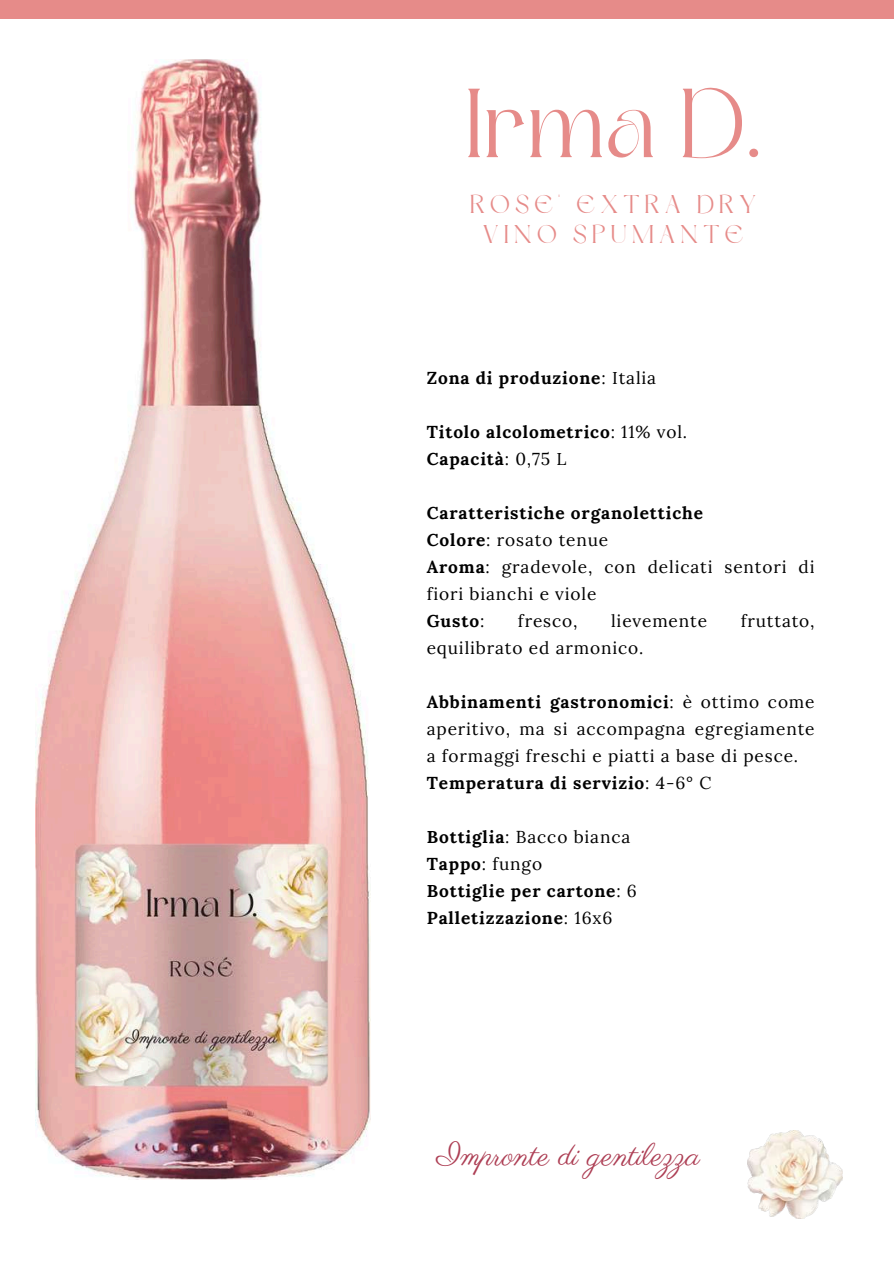
<style>
.page{position:relative;width:894px;height:1264px;background:#fff}
.page>*{position:absolute;margin:0;border:0;box-sizing:border-box;transform-origin:0 0}
.t1{font:97.5px "Dream Avenue";color:#e68b89}
.t2{font:31.5px "Parisienne";color:#ad3e54}
.t3{font:25.5px/30.3px "Dream Avenue";letter-spacing:.205em;color:#e68b89;text-align:center}
.t4{font:17.25px/27px "Lora";letter-spacing:.05em;color:#000}
.t5{font:700 17.25px/27px "Lora";letter-spacing:.05em;color:#000}
.s1{font-weight:400}
.s2{font-weight:700}
</style>
<div class="page">
<div style="left:0;top:0;width:893px;height:19px;background:#e68b89"></div>
<img style="left:35px;top:59px;width:336px;height:1119px">
<img style="left:747px;top:1130px;width:95px;height:88px">
<h1 class="t1" style="left:465px;top:84px;width:297px">Irma D.</h1>
<h3 class="t3" style="left:470px;top:191px;width:288px">ROSE' EXTRA DRY<br>VINO SPUMANTE</h3>
<p class="t5" style="left:426px;top:364px;width:231px">Zona di produzione<span class="s1">: Italia</span></p>
<p class="t5" style="left:426px;top:418px;width:262px">Titolo alcolometrico<span class="s1">: 11% vol.<br></span>Capacità<span class="s1">: 0,75 L</span></p>
<p class="t4" style="left:426px;top:499px;width:389px"><span class="s2">Caratteristiche organolettiche<br>Colore</span>: rosato tenue<br><span class="s2">Aroma</span>: gradevole, con delicati sentori di fiori bianchi e viole<br><span class="s2">Gusto</span>:</p>
<p class="t4" style="left:518px;top:607px;width:61px">fresco,</p>
<p class="t4" style="left:611px;top:607px;width:97px">lievemente</p>
<p class="t4" style="left:740px;top:607px;width:75px">fruttato,</p>
<p class="t4" style="left:426px;top:634px;width:218px">equilibrato ed armonico.</p>
<p class="t4" style="left:426px;top:688px;width:389px"><span class="s2">Abbinamenti gastronomici</span>: è ottimo come aperitivo, ma si accompagna egregiamente a formaggi freschi e piatti a base di pesce.<br><span class="s2">Temperatura di servizio</span>: 4-6° C</p>
<p class="t5" style="left:426px;top:823px;width:211px">Bottiglia<span class="s1">: Bacco bianca<br></span>Tappo<span class="s1">: fungo<br></span>Bottiglie per cartone<span class="s1">: 6<br></span>Palletizzazione<span class="s1">: 16x6</span></p>
<h2 class="t2" style="left:436px;top:1135px;width:265px">Impronte di gentilezza</h2>
</div>
